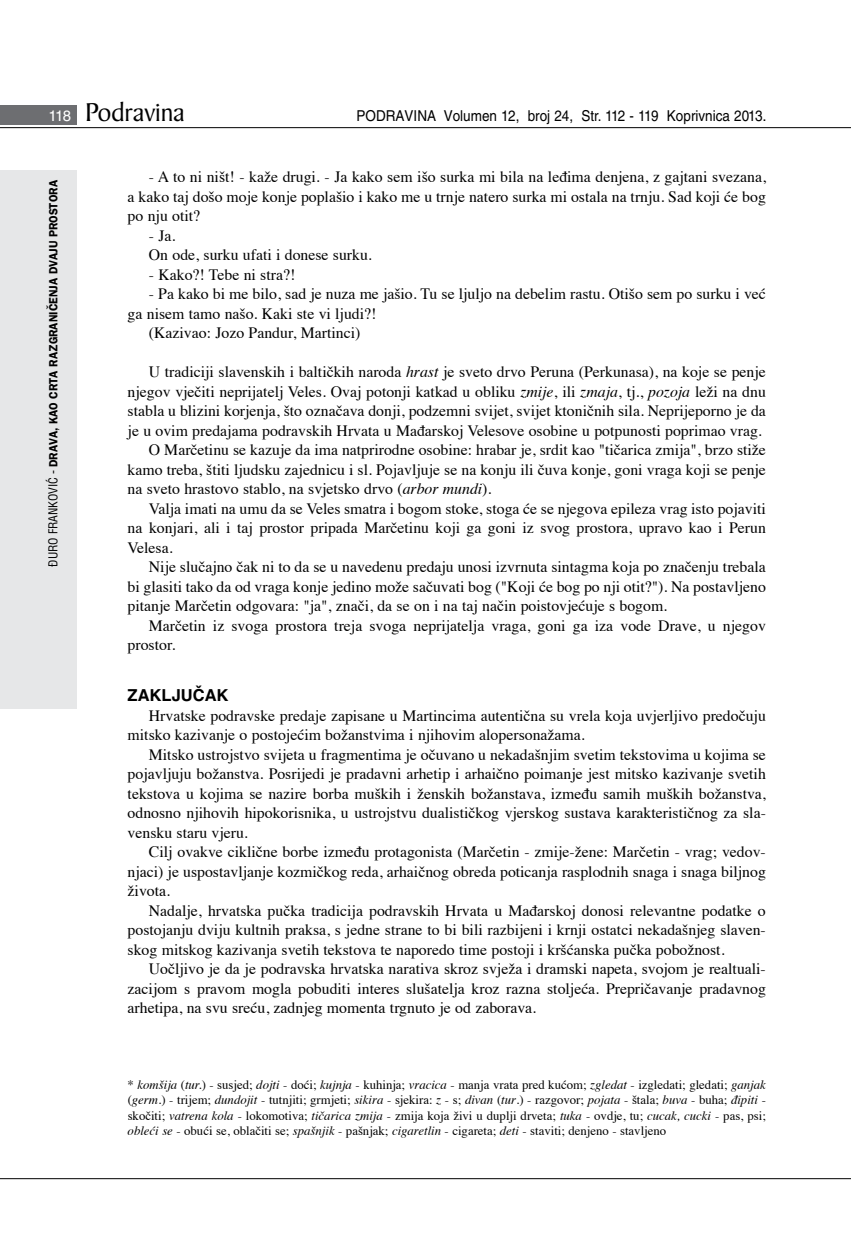
<style>
.page{position:relative;width:851px;height:1234px;background:#fff}
.page>*{position:absolute;margin:0;border:0;box-sizing:border-box;transform-origin:0 0}
.t1{font:27.6px "Baker Signet BT";color:#000}
.t2{font:700 16.5px "Helvetica LT Skin 29";color:#000}
.t3{font:15.75px/19.5px "Times";color:#000;text-align:justify}
.t4{font:15px "Helvetica LT Skin 29";color:#000;scale:.9 1}
.t5{font:12.75px/15.3px "Times";color:#000;text-align:justify}
.t6{font:600 12px "ITC Franklin Gothic Skin 29";letter-spacing:-.005em;color:#000;scale:.95 1}
.s1{font-family:"Helvetica LT Skin 29";font-size:15px;color:#fff}
.s2{font-family:"Helvetica LT Skin 29";font-weight:400;font-stretch:condensed}
.s3{font-style:italic}
</style>
<div class="page">
<div style="left:0;top:170px;width:77px;height:538px;background:#e6e7e8"></div>
<div style="left:0;top:105px;width:77px;height:19px;background:#6d6e71"></div>
<hr style="left:0;top:127px;width:850px;height:1px;background:#000">
<hr style="left:0;top:1177px;width:850px;height:1px;background:#000">
<h1 class="t1" style="left:49px;top:95px;width:137px"><span class="s1">118</span> Podravina</h1>
<p class="t4" style="left:356px;top:107px;width:457px">PODRAVINA Volumen 12, broj 24, Str. 112 - 119 Koprivnica 2013.</p>
<p class="t6" style="left:46px;top:566px;width:408px;rotate:-90deg"><span class="s2">Đuro FRANKOVI Ć -</span> DRAVA, KAO CRTA RAZGRANIČENJA DVAJU PROSTORA</p>
<p class="t3" style="left:128px;top:166px;width:639px;text-indent:21px">- A to ni ništ! - kaže drugi. - Ja kako sem išo surka mi bila na leđima denjena, z gajtani svezana, a kako taj došo moje konje poplašio i kako me u trnje natero surka mi ostala na trnju. Sad koji će bog po nju otit?</p>
<p class="t3" style="left:149px;top:224px;width:224px">- Ja.<br>On ode, surku ufati i donese surku.</p>
<p class="t3" style="left:149px;top:263px;width:148px">- Kako?! Tebe ni stra?!</p>
<p class="t3" style="left:149px;top:282px;width:618px">- Pa kako bi me bilo, sad je nuza me jašio. Tu se ljuljo na debelim rastu. Otišo sem po surku i već</p>
<p class="t3" style="left:128px;top:302px;width:250px">ga nisem tamo našo. Kaki ste vi ljudi?!</p>
<p class="t3" style="left:149px;top:321px;width:213px">(Kazivao: Jozo Pandur, Martinci)</p>
<p class="t3" style="left:149px;top:360px;width:618px">U tradiciji slavenskih i baltičkih naroda <span class="s3">hrast</span> je sveto drvo Peruna (Perkunasa), na koje se penje</p>
<p class="t3" style="left:128px;top:380px;width:639px">njegov vječiti neprijatelj Veles. Ovaj potonji katkad u obliku <span class="s3">zmije</span>, ili <span class="s3">zmaja</span>, tj., <span class="s3">pozoja</span> leži na dnu</p>
<p class="t3" style="left:128px;top:399px;width:639px">stabla u blizini korjenja, što označava donji, podzemni svijet, svijet ktoničnih sila. Neprijeporno je da</p>
<p class="t3" style="left:128px;top:419px;width:635px">je u ovim predajama podravskih Hrvata u Mađarskoj Velesove osobine u potpunosti poprimao vrag.</p>
<p class="t3" style="left:149px;top:438px;width:618px">O Marčetinu se kazuje da ima natprirodne osobine: hrabar je, srdit kao "tičarica zmija", brzo stiže</p>
<p class="t3" style="left:128px;top:458px;width:639px">kamo treba, štiti ljudsku zajednicu i sl. Pojavljuje se na konju ili čuva konje, goni vraga koji se penje</p>
<p class="t3" style="left:128px;top:477px;width:365px">na sveto hrastovo stablo, na svjetsko drvo (<span class="s3">arbor mundi</span>).</p>
<p class="t3" style="left:149px;top:497px;width:618px">Valja imati na umu da se Veles smatra i bogom stoke, stoga će se njegova epileza vrag isto pojaviti</p>
<p class="t3" style="left:128px;top:516px;width:639px">na konjari, ali i taj prostor pripada Marčetinu koji ga goni iz svog prostora, upravo kao i Perun</p>
<p class="t3" style="left:128px;top:536px;width:47px">Velesa.</p>
<p class="t3" style="left:149px;top:555px;width:618px">Nije slučajno čak ni to da se u navedenu predaju unosi izvrnuta sintagma koja po značenju trebala</p>
<p class="t3" style="left:128px;top:575px;width:639px">bi glasiti tako da od vraga konje jedino može sačuvati bog ("Koji će bog po nji otit?"). Na postavljeno</p>
<p class="t3" style="left:128px;top:594px;width:541px">pitanje Marčetin odgovara: "ja", znači, da se on i na taj način poistovjećuje s bogom.</p>
<p class="t3" style="left:149px;top:614px;width:618px">Marčetin iz svoga prostora treja svoga neprijatelja vraga, goni ga iza vode Drave, u njegov</p>
<p class="t3" style="left:128px;top:633px;width:49px">prostor.</p>
<p class="t2" style="left:128px;top:685px;width:12px">ZAKL</p>
<p class="t2" style="left:172px;top:685px;width:46px">JUČAK</p>
<p class="t3" style="left:128px;top:704px;width:639px;text-indent:21px">Hrvatske podravske predaje zapisane u Martincima autentična su vrela koja uvjerljivo predočuju mitsko kazivanje o postojećim božanstvima i njihovim alopersonažama.</p>
<p class="t3" style="left:128px;top:743px;width:639px;text-indent:21px">Mitsko ustrojstvo svijeta u fragmentima je očuvano u nekadašnjim svetim tekstovima u kojima se pojavljuju božanstva. Posrijedi je pradavni arhetip i arhaično poimanje jest mitsko kazivanje svetih tekstova u kojima se nazire borba muških i ženskih božanstava, između samih muških božanstva, odnosno njihovih hipokorisnika, u ustrojstvu dualističkog vjerskog sustava karakterističnog za sla&shy;vensku staru vjeru.</p>
<p class="t3" style="left:128px;top:840px;width:639px;text-indent:21px">Cilj ovakve ciklične borbe između protagonista (Marčetin - zmije-žene: Marčetin - vrag; vedov&shy;njaci) je uspostavljanje kozmičkog reda, arhaičnog obreda poticanja rasplodnih snaga i snaga biljnog života.</p>
<p class="t3" style="left:128px;top:899px;width:639px;text-indent:21px">Nadalje, hrvatska pučka tradicija podravskih Hrvata u Mađarskoj donosi relevantne podatke o postojanju dviju kultnih praksa, s jedne strane to bi bili razbijeni i krnji ostatci nekadašnjeg slaven&shy;skog mitskog kazivanja svetih tekstova te naporedo time postoji i kršćanska pučka pobožnost.</p>
<p class="t3" style="left:128px;top:957px;width:639px;text-indent:21px">Uočljivo je da je podravska hrvatska narativa skroz svježa i dramski napeta, svojom je realtuali&shy;zacijom s pravom mogla pobuditi interes slušatelja kroz razna stoljeća. Prepričavanje pradavnog arhetipa, na svu sreću, zadnjeg momenta trgnuto je od zaborava.</p>
<p class="t5" style="left:128px;top:1075px;width:639px">* <span class="s3">komšija</span> (<span class="s3">tur.</span>) - susjed; <span class="s3">dojti</span> - doći; <span class="s3">kujnja</span> - kuhinja; <span class="s3">vracica</span> - manja vrata pred kućom; <span class="s3">zgledat</span> - izgledati; gledati; <span class="s3">ganjak </span>(<span class="s3">germ.</span>) - trijem; <span class="s3">dundojit</span> - tutnjiti; grmjeti; <span class="s3">sikira</span> - sjekira: <span class="s3">z</span> - s; <span class="s3">divan</span> (<span class="s3">tur</span>.) - razgovor; <span class="s3">pojata</span> - štala; <span class="s3">buva</span> - buha; <span class="s3">đipiti</span> - skočiti; <span class="s3">vatrena kola</span> - lokomotiva; <span class="s3">tičarica zmija</span> - zmija koja živi u duplji drveta; <span class="s3">tuka</span> - ovdje, tu; <span class="s3">cucak, cucki</span> - pas, psi; <span class="s3">obleći se</span> - obući se, oblačiti se; <span class="s3">spašnjik</span> - pašnjak; <span class="s3">cigaretlin</span> - cigareta; <span class="s3">deti</span> - staviti; denjeno - stavljeno</p>
</div>
